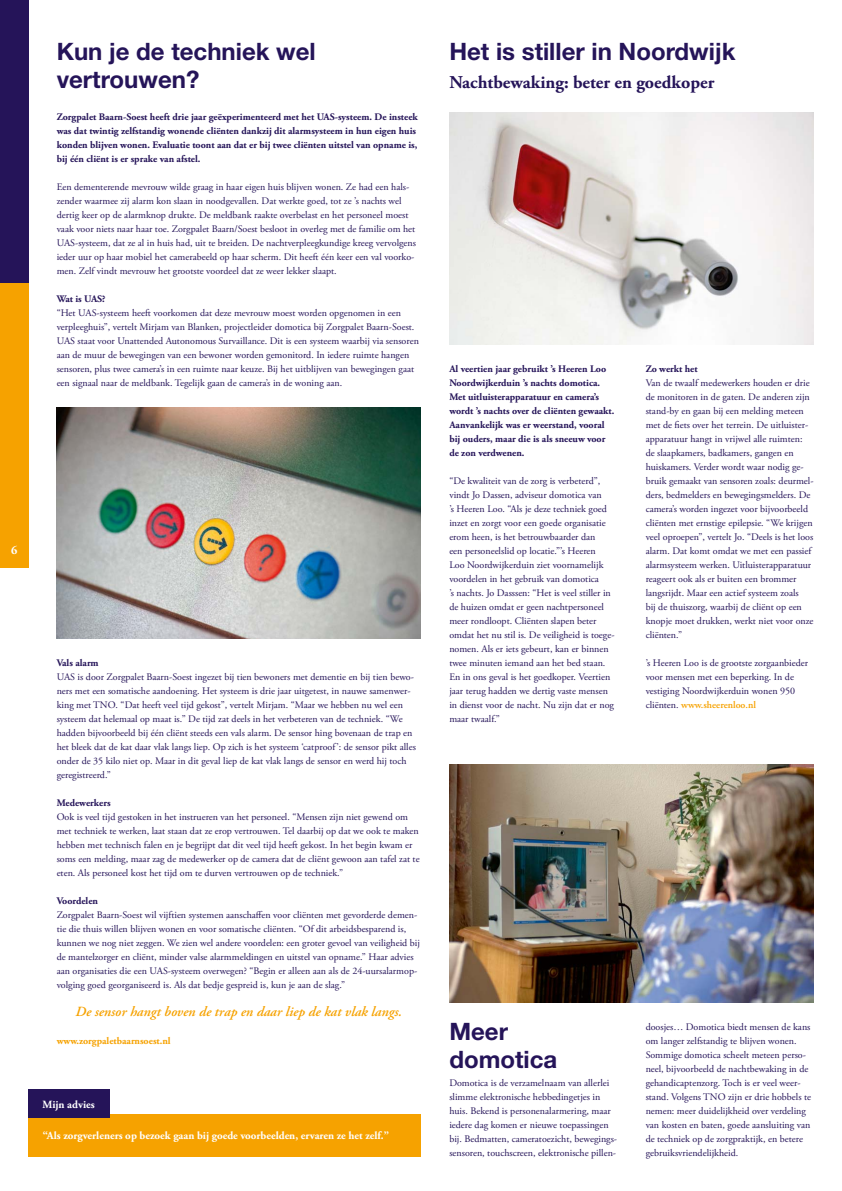
<style>
.page{position:relative;width:842px;height:1191px;background:#fff}
.page>*{position:absolute;margin:0;border:0;box-sizing:border-box;transform-origin:0 0}
.koppen{font:700 24px/28px "Helvetica Neue";color:#251459}
.onderkop{font:700 18px "Adobe Garamond Pro";color:#251459}
.streamer{font:italic 600 14px "Adobe Garamond Pro";color:#f6a200}
.t1{font:700 12px "Adobe Garamond Pro";color:#fff}
.advies{font:700 11px "Adobe Garamond Pro";color:#fff}
.platte_tekst{font:10px/14px "Adobe Garamond Pro";color:#251459}
.subkopjes{font:700 10px/14px "Adobe Garamond Pro";color:#251459}
.subkopjes-2{font:700 10px "Adobe Garamond Pro";color:#f6a200}
.s1{font-weight:600;color:#f6a200}
</style>
<div class="page">
<img style="left:57px;top:407px;width:364px;height:231px">
<div style="left:29px;top:1114px;width:392px;height:42px;background:#f6a200"></div>
<div style="left:28px;top:1089px;width:81px;height:28px;background:#251459"></div>
<img style="left:449px;top:113px;width:365px;height:231px">
<img style="left:449px;top:764px;width:365px;height:238px">
<div style="left:0;top:0;width:28px;height:283px;background:#251459"></div>
<div style="left:0;top:283px;width:28px;height:285px;background:#f6a200"></div>
<p class="koppen" style="left:57px;top:36px;width:261px">Kun je de techniek wel vertrouwen?</p>
<p class="subkopjes" style="left:57px;top:110px;width:363px">Zorgpalet Baarn-Soest heeft drie jaar geëxperimenteerd met het UAS-systeem. De insteek was dat twintig zelfstandig wonende cliënten dankzij dit alarmsysteem in hun eigen huis konden blijven wonen. Evaluatie toont aan dat er bij twee cliënten uitstel van opname is, bij één cliënt is er sprake van afstel.</p>
<p class="platte_tekst" style="left:57px;top:180px;width:361px">Een dementerende mevrouw wilde graag in haar eigen huis blijven wonen. Ze had een hals&shy;zender waarmee zij alarm kon slaan in noodgevallen. Dat werkte goed, tot ze ’s nachts wel dertig keer op de alarmknop drukte. De meldbank raakte overbelast en het personeel moest vaak voor niets naar haar toe. Zorgpalet Baarn/Soest besloot in overleg met de familie om het UAS-systeem, dat ze al in huis had, uit te breiden. De nachtverpleegkundige kreeg vervolgens ieder uur op haar mobiel het camerabeeld op haar scherm. Dit heeft één keer een val voorko&shy;men. Zelf vindt mevrouw het grootste voordeel dat ze weer lekker slaapt.</p>
<p class="subkopjes" style="left:57px;top:292px;width:50px">Wat is UAS?</p>
<p class="platte_tekst" style="left:57px;top:306px;width:364px">“Het UAS-systeem heeft voorkomen dat deze mevrouw moest worden opgenomen in een verpleeghuis”, vertelt Mirjam van Blanken, projectleider domotica bij Zorgpalet Baarn-Soest.<br>UAS staat voor Unattended Autonomous Survaillance. Dit is een systeem waarbij via sensoren aan de muur de bewegingen van een bewoner worden gemonitord. In iedere ruimte hangen sensoren, plus twee camera’s in een ruimte naar keuze. Bij het uitblijven van bewegingen gaat een signaal naar de meldbank. Tegelijk gaan de camera’s in de woning aan.</p>
<p class="t1" style="left:11px;top:543px;width:8px">6</p>
<p class="subkopjes" style="left:57px;top:656px;width:43px">Vals alarm</p>
<p class="platte_tekst" style="left:57px;top:670px;width:361px">UAS is door Zorgpalet Baarn-Soest ingezet bij tien bewoners met dementie en bij tien bewo&shy;ners met een somatische aandoening. Het systeem is drie jaar uitgetest, in nauwe samenwer&shy;king met TNO. “Dat heeft veel tijd gekost”, vertelt Mirjam. “Maar we hebben nu wel een systeem dat helemaal op maat is.” De tijd zat deels in het verbeteren van de techniek. “We hadden bijvoorbeeld bij één cliënt steeds een vals alarm. De sensor hing bovenaan de trap en het bleek dat de kat daar vlak langs liep. Op zich is het systeem ‘catproof’: de sensor pikt alles onder de 35 kilo niet op. Maar in dit geval liep de kat vlak langs de sensor en werd hij toch geregistreerd.”</p>
<p class="subkopjes" style="left:57px;top:796px;width:56px">Medewerkers</p>
<p class="platte_tekst" style="left:57px;top:810px;width:364px">Ook is veel tijd gestoken in het instrueren van het personeel. “Mensen zijn niet gewend om met techniek te werken, laat staan dat ze erop vertrouwen. Tel daarbij op dat we ook te maken hebben met technisch falen en je begrijpt dat dit veel tijd heeft gekost. In het begin kwam er soms een melding, maar zag de medewerker op de camera dat de cliënt gewoon aan tafel zat te eten. Als personeel kost het tijd om te durven vertrouwen op de techniek.”</p>
<p class="subkopjes" style="left:57px;top:894px;width:43px">Voordelen</p>
<p class="platte_tekst" style="left:57px;top:908px;width:365px">Zorgpalet Baarn-Soest wil vijftien systemen aanschaffen voor cliënten met gevorderde demen&shy;tie die thuis willen blijven wonen en voor somatische cliënten. “Of dit arbeidsbesparend is, kunnen we nog niet zeggen. We zien wel andere voordelen: een groter gevoel van veiligheid bij de mantelzorger en cliënt, minder valse alarmmeldingen en uitstel van opname.” Haar advies aan organisaties die een UAS-systeem overwegen? “Begin er alleen aan als de 24-uursalarmop&shy;volging goed georganiseerd is. Als dat bedje gespreid is, kun je aan de slag.”</p>
<p class="streamer" style="left:76px;top:1003px;width:328px">De sensor hangt boven de trap en daar liep de kat vlak langs.</p>
<p class="subkopjes-2" style="left:57px;top:1035px;width:115px">www.zorgpaletbaarnsoest.nl</p>
<p class="advies" style="left:43px;top:1098px;width:54px">Mijn advies</p>
<p class="advies" style="left:43px;top:1129px;width:348px">“Als zorgverleners op bezoek gaan bij goede voorbeelden, ervaren ze het zelf.”</p>
<p class="koppen" style="left:449px;top:36px;width:288px">Het is stiller in Noordwijk</p>
<p class="onderkop" style="left:449px;top:71px;width:266px">Nachtbewaking: beter en goedkoper</p>
<p class="subkopjes" style="left:449px;top:362px;width:167px">Al veertien jaar gebruikt ’s Heeren Loo Noordwijkerduin ’s nachts domotica.<br>Met uitluisterapparatuur en camera’s wordt ’s nachts over de cliënten gewaakt.<br>Aanvankelijk was er weerstand, vooral bij ouders, maar die is als sneeuw voor de zon verdwenen.</p>
<p class="platte_tekst" style="left:449px;top:474px;width:167px">“De kwaliteit van de zorg is verbeterd”, vindt Jo Dassen, adviseur domotica van<br>’s Heeren Loo. “Als je deze techniek goed inzet en zorgt voor een goede organisatie erom heen, is het betrouwbaarder dan<br>een personeelslid op locatie.”’s Heeren<br>Loo Noordwijkerduin ziet voornamelijk voordelen in het gebruik van domotica<br>’s nachts. Jo Dasssen: “Het is veel stiller in de huizen omdat er geen nachtpersoneel meer rondloopt. Cliënten slapen beter omdat het nu stil is. De veiligheid is toege&shy;nomen. Als er iets gebeurt, kan er binnen twee minuten iemand aan het bed staan.<br>En in ons geval is het goedkoper. Veertien jaar terug hadden we dertig vaste mensen in dienst voor de nacht. Nu zijn dat er nog maar twaalf.”</p>
<p class="subkopjes" style="left:646px;top:362px;width:54px">Zo werkt het</p>
<p class="platte_tekst" style="left:646px;top:376px;width:169px">Van de twaalf medewerkers houden er drie de monitoren in de gaten. De anderen zijn stand-by en gaan bij een melding meteen met de fiets over het terrein. De uitluister&shy;apparatuur hangt in vrijwel alle ruimten: de slaapkamers, badkamers, gangen en huiskamers. Verder wordt waar nodig ge&shy;bruik gemaakt van sensoren zoals: deurmel&shy;ders, bedmelders en bewegingsmelders. De camera’s worden ingezet voor bijvoorbeeld cliënten met ernstige epilepsie. “We krijgen veel oproepen”, vertelt Jo. “Deels is het loos alarm. Dat komt omdat we met een passief alarmsysteem werken. Uitluisterapparatuur reageert ook als er buiten een brommer langsrijdt. Maar een actief systeem zoals<br>bij de thuiszorg, waarbij de cliënt op een knopje moet drukken, werkt niet voor onze cliënten.”</p>
<p class="platte_tekst" style="left:646px;top:656px;width:164px">’s Heeren Loo is de grootste zorgaanbieder voor mensen met een beperking. In de vestiging Noordwijkerduin wonen 950 cliënten. <span class="s1">www.sheerenloo.nl</span></p>
<p class="koppen" style="left:449px;top:1016px;width:109px">Meer domotica</p>
<p class="platte_tekst" style="left:449px;top:1076px;width:169px">Domotica is de verzamelnaam van allerlei slimme elektronische hebbedingetjes in huis. Bekend is personenalarmering, maar iedere dag komen er nieuwe toepassingen bij. Bedmatten, cameratoezicht, bewegings&shy;sensoren, touchscreen, elektronische pillen-</p>
<p class="platte_tekst" style="left:646px;top:1020px;width:167px">doosjes… Domotica biedt mensen de kans om langer zelfstandig te blijven wonen.<br>Sommige domotica scheelt meteen perso&shy;neel, bijvoorbeeld de nachtbewaking in de gehandicaptenzorg. Toch is er veel weer&shy;stand. Volgens TNO zijn er drie hobbels te nemen: meer duidelijkheid over verdeling van kosten en baten, goede aansluiting van de techniek op de zorgpraktijk, en betere gebruiksvriendelijkheid.</p>
</div>
